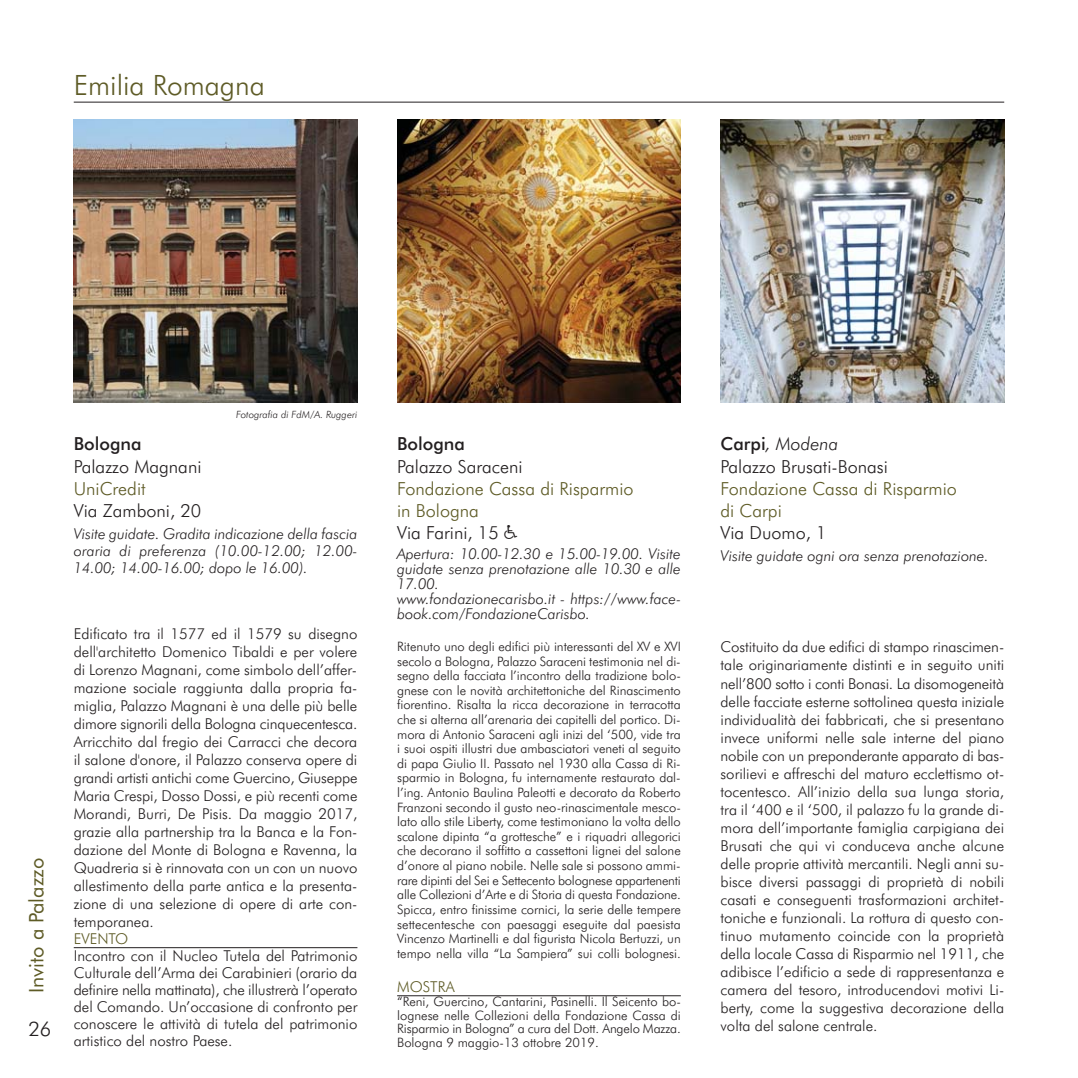
<style>
.page{position:relative;width:1078px;height:1078px;background:#fff}
.page>*{position:absolute;margin:0;border:0;box-sizing:border-box;transform-origin:0 0}
.t1{font:300 28px "Futura BT";color:#5e5b26}
.t2{font:20px "Futura BT";color:#5e5b26}
.t3{font:300 20px "Futura BT";color:#231f20}
.t4{font:300 18px/22px "Futura BT";color:#5e5b26}
.t5{font:300 18px/22px "Futura BT";color:#231f20}
.t6{font:500 18px "Futura BT";color:#231f20}
.t7{font:300 15px/18px "Futura BT";color:#231f20;text-align:justify}
.t8{font:italic 300 15px/15px "Futura BT";color:#231f20;text-align:justify}
.t9{font:300 15px "Futura BT";color:#5e5b26}
.t10{font:300 13px/14.6px "Futura BT";letter-spacing:-.005em;color:#231f20;text-align:justify}
.t11{font:italic 300 10px "Futura BT";color:#231f20}
.s1{color:#231f20}
.s2{font-family:"Carta";font-weight:400;font-size:20px;color:#231f20}
.s3{font-weight:500}
.s4{font-style:italic}
</style>
<div class="page">
<hr style="left:74px;top:102px;width:929px;height:1px;background:#231f20">
<img style="left:74px;top:119px;width:283px;height:284px">
<hr style="left:74px;top:947px;width:283px;height:1px;background:#231f20">
<img style="left:397px;top:119px;width:283px;height:284px">
<hr style="left:397px;top:995px;width:283px;height:1px;background:#231f20">
<img style="left:720px;top:119px;width:283px;height:284px">
<h1 class="t1" style="left:74px;top:73px;width:192px">Emilia Romagna</h1>
<h2 class="t2" style="left:28px;top:992px;width:137px;rotate:-90deg">Invito a Palazzo</h2>
<h2 class="t3" style="left:28px;top:1020px;width:25px">26</h2>
<p class="t11" style="left:236px;top:410px;width:123px">Fotografia di FdM/A. Ruggeri</p>
<p class="t6" style="left:74px;top:436px;width:69px">Bologna</p>
<p class="t5" style="left:74px;top:456px;width:129px">Palazzo Magnani</p>
<p class="t4" style="left:74px;top:478px;width:73px">UniCredit</p>
<p class="t5" style="left:74px;top:500px;width:129px">Via Zamboni, 20</p>
<p class="t8" style="left:74px;top:526px;width:285px;line-height:17px">Visite guidate. Gradita indicazione della fascia oraria di preferenza (10.00-12.00; 12.00- 14.00; 14.00-16.00; dopo le 16.00).</p>
<p class="t7" style="left:74px;top:625px;width:285px">Edificato tra il 1577 ed il 1579 su disegno dell'architetto Domenico Tibaldi e per volere di Lorenzo Magnani, come simbolo dell’affer&shy;mazione sociale raggiunta dalla propria fa&shy;miglia, Palazzo Magnani è una delle più belle dimore signorili della Bologna cinquecentesca.<br>Arricchito dal fregio dei Carracci che decora il salone d'onore, il Palazzo conserva opere di grandi artisti antichi come Guercino, Giuseppe Maria Crespi, Dosso Dossi, e più recenti come Morandi, Burri, De Pisis. Da maggio 2017, grazie alla partnership tra la Banca e la Fon&shy;dazione del Monte di Bologna e Ravenna, la Quadreria si è rinnovata con un con un nuovo allestimento della parte antica e la presenta&shy;zione di una selezione di opere di arte con&shy;temporanea.</p>
<p class="t9" style="left:74px;top:932px;width:56px">EVENTO</p>
<p class="t7" style="left:74px;top:948px;width:285px;line-height:17px">Incontro con il Nucleo Tutela del Patrimonio Culturale dell’Arma dei Carabinieri (orario da definire nella mattinata), che illustrerà l’operato del Comando. Un’occasione di confronto per conoscere le attività di tutela del patrimonio artistico del nostro Paese.</p>
<p class="t6" style="left:397px;top:436px;width:69px">Bologna</p>
<p class="t5" style="left:397px;top:456px;width:127px">Palazzo Saraceni</p>
<p class="t4" style="left:397px;top:478px;width:238px">Fondazione Cassa di Risparmio in Bologna<br><span class="s1">Via Farini, 15</span> <span class="s2">-</span></p>
<p class="t8" style="left:397px;top:547px;width:285px;text-align:left">Apertura: 10.00-12.30 e 15.00-19.00. Visite guidate senza prenotazione alle 10.30 e alle 17.00.<br>www.fondazionecarisbo.it - https://www.face&shy;book.com/FondazioneCarisbo.</p>
<p class="t10" style="left:397px;top:640px;width:285px">Ritenuto uno degli edifici più interessanti del XV e XVI secolo a Bologna, Palazzo Saraceni testimonia nel di&shy;segno della facciata l’incontro della tradizione bolo&shy;gnese con le novità architettoniche del Rinascimento fiorentino. Risalta la ricca decorazione in terracotta che si alterna all’arenaria dei capitelli del portico. Di&shy;mora di Antonio Saraceni agli inizi del ‘500, vide tra i suoi ospiti illustri due ambasciatori veneti al seguito di papa Giulio II. Passato nel 1930 alla Cassa di Ri&shy;sparmio in Bologna, fu internamente restaurato dal&shy;l’ing. Antonio Baulina Paleotti e decorato da Roberto Franzoni secondo il gusto neo-rinascimentale mesco&shy;lato allo stile Liberty, come testimoniano la volta dello scalone dipinta “a grottesche” e i riquadri allegorici che decorano il soffitto a cassettoni lignei del salone d’onore al piano nobile. Nelle sale si possono ammi&shy;rare dipinti del Sei e Settecento bolognese appartenenti alle Collezioni d’Arte e di Storia di questa Fondazione.<br>Spicca, entro finissime cornici, la serie delle tempere settecentesche con paesaggi eseguite dal paesista Vincenzo Martinelli e dal figurista Nicola Bertuzzi, un tempo nella villa “La Sampiera” sui colli bolognesi.</p>
<p class="t9" style="left:397px;top:980px;width:59px">MOSTRA</p>
<p class="t10" style="left:397px;top:995px;width:285px;line-height:13.6px">“Reni, Guercino, Cantarini, Pasinelli. Il Seicento bo&shy;lognese nelle Collezioni della Fondazione Cassa di Risparmio in Bologna” a cura del Dott. Angelo Mazza.<br>Bologna 9 maggio-13 ottobre 2019.</p>
<p class="t5" style="left:720px;top:434px;width:169px"><span class="s3">Carpi</span><span class="s4">, Modena<br></span>Palazzo Brusati-Bonasi</p>
<p class="t4" style="left:720px;top:478px;width:238px">Fondazione Cassa di Risparmio di Carpi</p>
<p class="t5" style="left:720px;top:522px;width:108px">Via Duomo, 1</p>
<p class="t8" style="left:720px;top:549px;width:270px">Visite guidate ogni ora senza prenotazione.</p>
<p class="t7" style="left:720px;top:639px;width:285px">Costituito da due edifici di stampo rinascimen&shy;tale originariamente distinti e in seguito uniti nell’800 sotto i conti Bonasi. La disomogeneità delle facciate esterne sottolinea questa iniziale individualità dei fabbricati, che si presentano invece uniformi nelle sale interne del piano nobile con un preponderante apparato di bas&shy;sorilievi e affreschi del maturo ecclettismo ot&shy;tocentesco. All’inizio della sua lunga storia, tra il ‘400 e il ‘500, il palazzo fu la grande di&shy;mora dell’importante famiglia carpigiana dei Brusati che qui vi conduceva anche alcune delle proprie attività mercantili. Negli anni su&shy;bisce diversi passaggi di proprietà di nobili casati e conseguenti trasformazioni architet&shy;toniche e funzionali. La rottura di questo con&shy;tinuo mutamento coincide con la proprietà della locale Cassa di Risparmio nel 1911, che adibisce l’edificio a sede di rappresentanza e camera del tesoro, introducendovi motivi Li&shy;berty, come la suggestiva decorazione della volta del salone centrale.</p>
</div>
